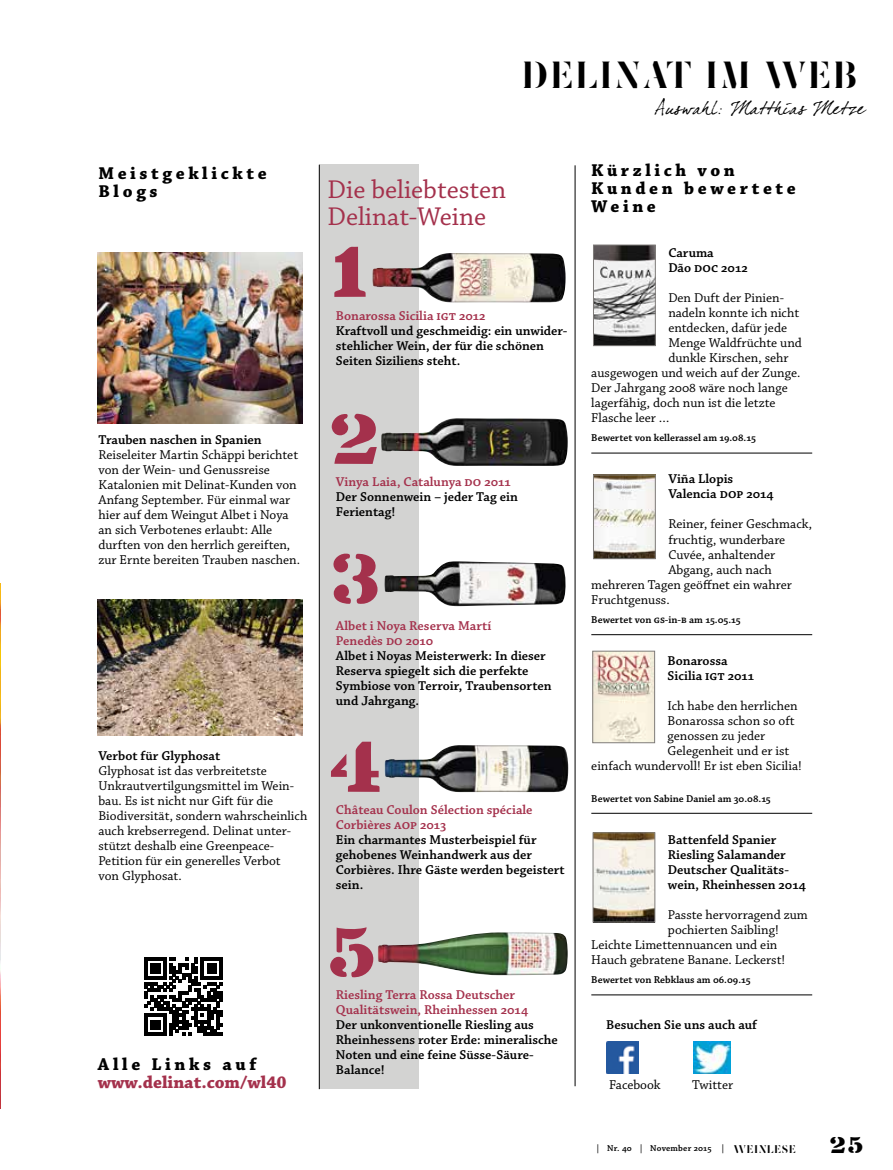
<style>
.page{position:relative;width:893px;height:1170px;background:#fff}
.page>*{position:absolute;margin:0;border:0;box-sizing:border-box;transform-origin:0 0}
.t1{font:65.1px/139.9px "Lintsec";color:#a4314c}
.t2{font:33px "FEMORALIS";letter-spacing:.1em;color:#000}
.t3{font:27px/27px "Chaparral Pro";color:#a4314c}
.t4{font:21px "Lintsec";color:#000}
.t5{font:700 18px/18px "Chaparral Pro";letter-spacing:.2em;color:#000}
.t6{font:18px "Dear Joefour";letter-spacing:-.01em;color:#000}
.t7{font:700 18px "Chaparral Pro";color:#a4314c}
.t8{font:13.5px/15px "Chaparral Pro";color:#000}
.t9{font:600 13.5px/15px "Chaparral Pro";color:#000}
.t10{font:600 13.5px/15px "Chaparral Pro";color:#a4314c}
.t11{font:600 10.5px "Chaparral Pro";color:#000}
.t12{font:600 9px "Chaparral Pro";letter-spacing:.02em;color:#000}
.s1{font-family:"FEMORALIS";font-weight:400;font-size:9.75px}
</style>
<div class="page">
<div style="left:320px;top:165px;width:99px;height:924px;background:#d3d3d2"></div>
<hr style="left:591px;top:452px;width:221px;height:1px;background:#000">
<hr style="left:591px;top:634px;width:221px;height:1px;background:#000">
<hr style="left:591px;top:812px;width:221px;height:1px;background:#000">
<hr style="left:591px;top:994px;width:221px;height:1px;background:#000">
<img style="left:595px;top:476px;width:59px;height:81px">
<div style="left:593px;top:474px;width:63px;height:85px;border:1px solid #7f7c7a"></div>
<img style="left:595px;top:247px;width:59px;height:97px">
<div style="left:593px;top:245px;width:63px;height:101px;border:1px solid #7f7c7a"></div>
<img style="left:594px;top:653px;width:59px;height:88px">
<div style="left:592px;top:651px;width:63px;height:92px;border:1px solid #7f7c7a"></div>
<img style="left:595px;top:834px;width:58px;height:86px">
<div style="left:593px;top:832px;width:62px;height:90px;border:1px solid #7f7c7a"></div>
<hr style="left:575px;top:165px;width:1px;height:921px;background:#000">
<hr style="left:319px;top:165px;width:1px;height:924px;background:#000">
<img style="left:606px;top:1041px;width:33px;height:32px">
<img style="left:693px;top:1041px;width:38px;height:32px">
<svg style="left:145px;top:957px;width:78px;height:78px"></svg>
<img style="left:372px;top:253px;width:194px;height:49px">
<img style="left:381px;top:418px;width:187px;height:48px">
<img style="left:384px;top:745px;width:184px;height:47px">
<img style="left:378px;top:932px;width:190px;height:43px">
<img style="left:384px;top:561px;width:182px;height:45px">
<img style="left:98px;top:599px;width:205px;height:136px">
<img style="left:98px;top:253px;width:205px;height:170px">
<hr style="left:0;top:584px;width:1px;height:585px;background:#ec7b30">
<img style="left:0;top:584px;width:1px;height:524px">
<h3 class="t5" style="left:98px;top:165px;width:170px">Meistgeklickte<br>Blogs</h3>
<p class="t9" style="left:98px;top:432px;width:165px">Trauben naschen in Spanien</p>
<p class="t8" style="left:98px;top:447px;width:203px">Reiseleiter Martin Schäppi berichtet von der Wein- und Genussreise Katalonien mit Delinat-Kunden von Anfang September. Für einmal war hier auf dem Weingut Albet i Noya an sich Verbotenes erlaubt: Alle durften von den herrlich gereiften, zur Ernte bereiten Trauben naschen.</p>
<p class="t9" style="left:98px;top:748px;width:123px">Verbot für Glyphosat</p>
<p class="t8" style="left:98px;top:763px;width:210px">Glyphosat ist das verbreitetste<br>Unkrautvertilgungsmittel im Wein&shy;bau. Es ist nicht nur Gift für die<br>Biodiversität, sondern wahrscheinlich auch krebserregend. Delinat unter&shy;stützt deshalb eine Greenpeace-<br>Petition für ein generelles Verbot<br>von Glyphosat.</p>
<h3 class="t5" style="left:98px;top:1056px;width:161px">Alle Links auf</h3>
<h3 class="t7" style="left:98px;top:1071px;width:190px">www.delinat.com/wl40</h3>
<h2 class="t2" style="left:525px;top:53px;width:336px">DELINAT IM WEB</h2>
<h3 class="t6" style="left:655px;top:97px;width:211px">Auswah l: Matthias Metze</h3>
<h3 class="t3" style="left:328px;top:177px;width:180px">Die beliebtesten<br>Delinat-Weine</h3>
<h1 class="t1" style="left:332px;top:207px;width:38px">1</h1>
<p class="t10" style="left:336px;top:309px;width:151px">Bonarossa Sicilia igt 2012</p>
<p class="t9" style="left:336px;top:324px;width:233px">Kraftvoll und geschmeidig: ein unwider&shy;stehlicher Wein, der für die schönen<br>Seiten Siziliens steht.</p>
<h1 class="t1" style="left:329px;top:374px;width:52px">2<br>3</h1>
<p class="t10" style="left:336px;top:474px;width:176px">Vinya Laia, Catalunya do 2011</p>
<p class="t9" style="left:336px;top:489px;width:183px">Der Sonnenwein – jeder Tag ein<br>Ferientag!</p>
<p class="t10" style="left:336px;top:618px;width:157px">Albet i Noya Reserva Martí<br>Penedès do 2010</p>
<p class="t9" style="left:336px;top:648px;width:217px">Albet i Noyas Meisterwerk: In dieser<br>Reserva spiegelt sich die perfekte<br>Symbiose von Terroir, Traubensorten und Jahrgang.</p>
<h1 class="t1" style="left:328px;top:702px;width:55px">4</h1>
<p class="t10" style="left:336px;top:802px;width:198px">Château Coulon Sélection spéciale<br>Corbières aop 2013</p>
<p class="t9" style="left:336px;top:832px;width:230px">Ein charmantes Musterbeispiel für gehobenes Weinhandwerk aus der<br>Corbières. Ihre Gäste werden begeistert sein.</p>
<h1 class="t1" style="left:328px;top:887px;width:49px">5</h1>
<p class="t10" style="left:336px;top:987px;width:194px">Riesling Terra Rossa Deutscher<br>Qualitätswein, Rheinhessen 2014</p>
<p class="t9" style="left:336px;top:1017px;width:223px">Der unkonventionelle Riesling aus<br>Rheinhessens roter Erde: mineralische<br>Noten und eine feine Süsse-Säure-<br>Balance!</p>
<h3 class="t5" style="left:591px;top:162px;width:206px">Kürzlich von<br>Kunden bewertete<br>Weine</h3>
<p class="t9" style="left:668px;top:245px;width:81px">Caruma<br>Dão doc 2012</p>
<p class="t8" style="left:668px;top:290px;width:117px">Den Duft der Pinien-</p>
<p class="t8" style="left:668px;top:305px;width:132px">nadeln konnte ich nicht</p>
<p class="t8" style="left:668px;top:320px;width:120px">entdecken, dafür jede</p>
<p class="t8" style="left:668px;top:335px;width:135px">Menge Waldfrüchte und</p>
<p class="t8" style="left:668px;top:350px;width:122px">dunkle Kirschen, sehr</p>
<p class="t8" style="left:591px;top:365px;width:211px">ausgewogen und weich auf der Zunge.</p>
<p class="t8" style="left:591px;top:380px;width:198px">Der Jahrgang 2008 wäre noch lange</p>
<p class="t8" style="left:591px;top:395px;width:186px">lagerfähig, doch nun ist die letzte</p>
<p class="t8" style="left:591px;top:410px;width:80px">Flasche leer …</p>
<p class="t11" style="left:591px;top:432px;width:166px">Bewertet von kellerassel am 19.08.15</p>
<p class="t9" style="left:668px;top:472px;width:107px">Viña Llopis<br>Valencia dop 2014</p>
<p class="t8" style="left:668px;top:517px;width:145px">Reiner, feiner Geschmack,</p>
<p class="t8" style="left:668px;top:532px;width:118px">fruchtig, wunderbare</p>
<p class="t8" style="left:668px;top:547px;width:108px">Cuvée, anhaltender</p>
<p class="t8" style="left:668px;top:562px;width:105px">Abgang, auch nach</p>
<p class="t8" style="left:591px;top:577px;width:202px">mehreren Tagen geöffnet ein wahrer</p>
<p class="t8" style="left:591px;top:592px;width:80px">Fruchtgenuss.</p>
<p class="t11" style="left:591px;top:613px;width:151px">Bewertet von gs-in-b am 15.05.15</p>
<p class="t9" style="left:668px;top:653px;width:88px">Bonarossa<br>Sicilia igt 2011</p>
<p class="t8" style="left:668px;top:698px;width:131px">Ich habe den herrlichen</p>
<p class="t8" style="left:668px;top:713px;width:129px">Bonarossa schon so oft</p>
<p class="t8" style="left:668px;top:728px;width:99px">genossen zu jeder</p>
<p class="t8" style="left:668px;top:743px;width:123px">Gelegenheit und er ist</p>
<p class="t8" style="left:591px;top:758px;width:212px">einfach wundervoll! Er ist eben Sicilia!</p>
<p class="t11" style="left:591px;top:792px;width:181px">Bewertet von Sabine Daniel am 30.08.15</p>
<p class="t9" style="left:668px;top:832px;width:140px">Battenfeld Spanier<br>Riesling Salamander<br>Deutscher Qualitäts&shy;wein, Rheinhessen 2014</p>
<p class="t8" style="left:668px;top:907px;width:141px">Passte hervorragend zum</p>
<p class="t8" style="left:668px;top:922px;width:112px">pochierten Saibling!</p>
<p class="t8" style="left:591px;top:937px;width:188px">Leichte Limettennuancen und ein</p>
<p class="t8" style="left:591px;top:952px;width:195px">Hauch gebratene Banane. Leckerst!</p>
<p class="t11" style="left:591px;top:973px;width:161px">Bewertet von Rebklaus am 06.09.15</p>
<p class="t9" style="left:606px;top:1017px;width:152px">Besuchen Sie uns auch auf</p>
<p class="t8" style="left:609px;top:1077px;width:53px">Facebook</p>
<p class="t8" style="left:692px;top:1077px;width:43px">Twitter</p>
<p class="t12" style="left:596px;top:1142px;width:202px">| Nr. 40 | November 2015 | <span class="s1">WEINLESE</span></p>
<h3 class="t4" style="left:830px;top:1136px;width:35px">25</h3>
</div>
